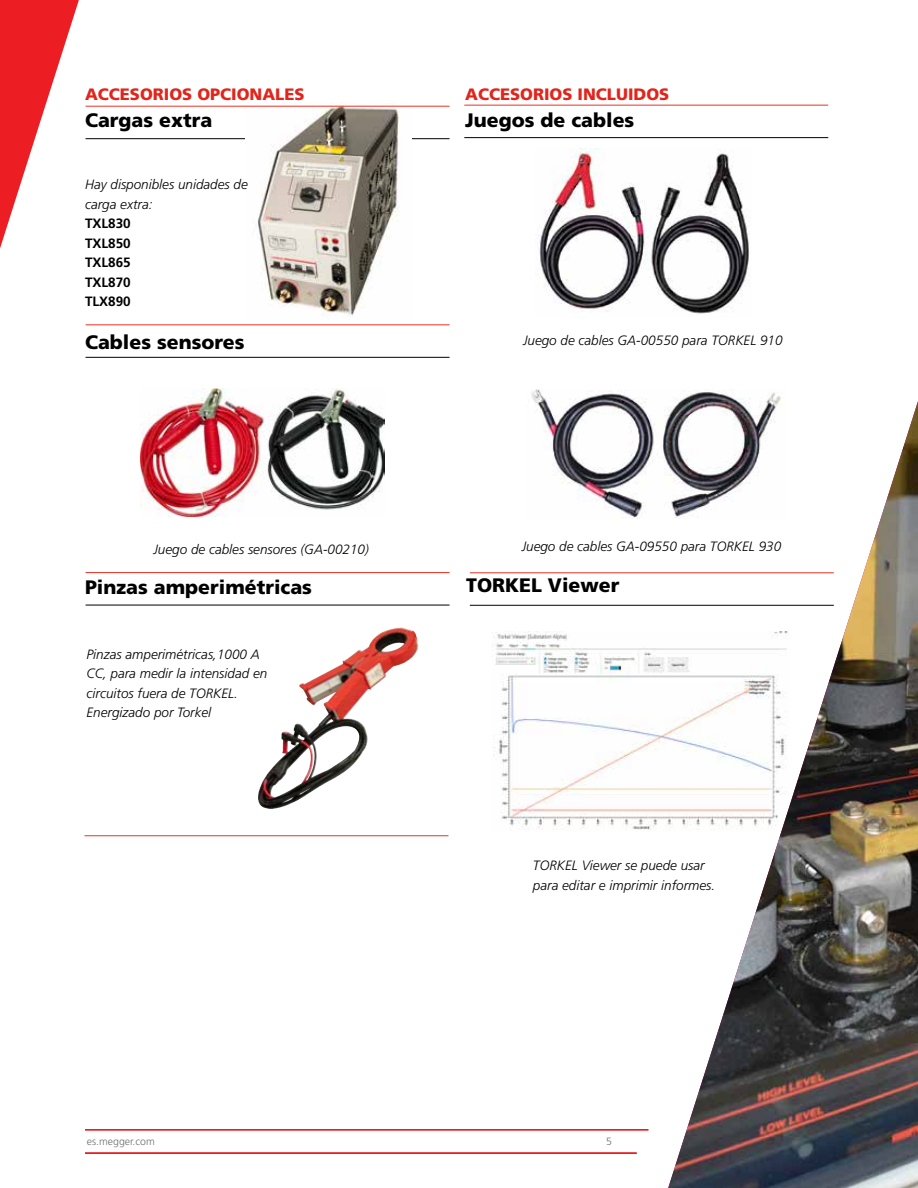
<style>
.page{position:relative;width:918px;height:1188px;background:#fff}
.page>*{position:absolute;margin:0;border:0;box-sizing:border-box;transform-origin:0 0}
.t1{font:900 19.5px "Frutiger LT Std";color:#000}
.t2{font:900 16.5px "Frutiger LT Std";color:#e1251b}
.t3{font:italic 300 13.5px/19.5px "Frutiger LT Std";color:#000}
.t4{font:700 13.5px/19.5px "Frutiger LT Std";color:#000;text-align:justify}
.t5{font:300 10.5px "Frutiger LT Std";color:#6d6e71}
</style>
<div class="page">
<hr style="left:86px;top:138px;width:364px;height:1px;background:#000">
<img style="left:245px;top:105px;width:167px;height:211px">
<hr style="left:86px;top:106px;width:364px;height:1px;background:#ee3124">
<img style="left:537px;top:149px;width:213px;height:165px">
<img style="left:531px;top:389px;width:254px;height:130px">
<hr style="left:86px;top:605px;width:364px;height:1px;background:#000">
<hr style="left:86px;top:572px;width:364px;height:1px;background:#ee3124">
<hr style="left:86px;top:357px;width:364px;height:1px;background:#000">
<hr style="left:86px;top:324px;width:364px;height:1px;background:#ee3124">
<hr style="left:85px;top:835px;width:363px;height:1px;background:#ee3124">
<hr style="left:464px;top:137px;width:364px;height:1px;background:#000">
<hr style="left:464px;top:105px;width:364px;height:1px;background:#ee3124">
<hr style="left:470px;top:605px;width:364px;height:1px;background:#000">
<hr style="left:470px;top:572px;width:364px;height:1px;background:#ee3124">
<img style="left:492px;top:632px;width:176px;height:198px">
<img style="left:141px;top:389px;width:243px;height:127px">
<img style="left:295px;top:629px;width:97px;height:106px">
<img style="left:668px;top:401px;width:250px;height:787px">
<svg style="left:0;top:0;width:79px;height:248px"></svg>
<hr style="left:85px;top:1130px;width:563px;height:1px;background:#ed1d24">
<hr style="left:85px;top:1153px;width:552px;height:1px;background:#ed1d24">
<p class="t2" style="left:85px;top:84px;width:221px">ACCESORIOS OPCIONALES</p>
<h1 class="t1" style="left:85px;top:108px;width:129px">Cargas extra</h1>
<p class="t2" style="left:465px;top:84px;width:206px">ACCESORIOS INCLUIDOS</p>
<h1 class="t1" style="left:465px;top:108px;width:171px">Juegos de cables</h1>
<p class="t3" style="left:85px;top:175px;width:164px">Hay disponibles unidades de carga extra:</p>
<p class="t4" style="left:85px;top:214px;width:47px">TXL830<br>TXL850<br>TXL865<br>TXL870<br>TLX890</p>
<h1 class="t1" style="left:85px;top:331px;width:161px">Cables sensores</h1>
<p class="t3" style="left:523px;top:331px;width:261px">Juego de cables GA-00550 para TORKEL 910</p>
<p class="t3" style="left:153px;top:540px;width:217px">Juego de cables sensores (GA-00210)</p>
<p class="t3" style="left:522px;top:537px;width:261px">Juego de cables GA-09550 para TORKEL 930</p>
<h1 class="t1" style="left:85px;top:575px;width:228px">Pinzas amperimétricas</h1>
<h1 class="t1" style="left:466px;top:574px;width:155px">TORKEL Viewer</h1>
<p class="t3" style="left:87px;top:645px;width:182px">Pinzas amperimétricas,1000 A<br>CC, para medir la intensidad en circuitos fuera de TORKEL.<br>Energizado por Torkel</p>
<p class="t3" style="left:533px;top:856px;width:184px">TORKEL Viewer se puede usar para editar e imprimir informes.</p>
<p class="t5" style="left:87px;top:1135px;width:69px">es.megger.com</p>
<p class="t5" style="left:606px;top:1135px;width:7px">5</p>
</div>
